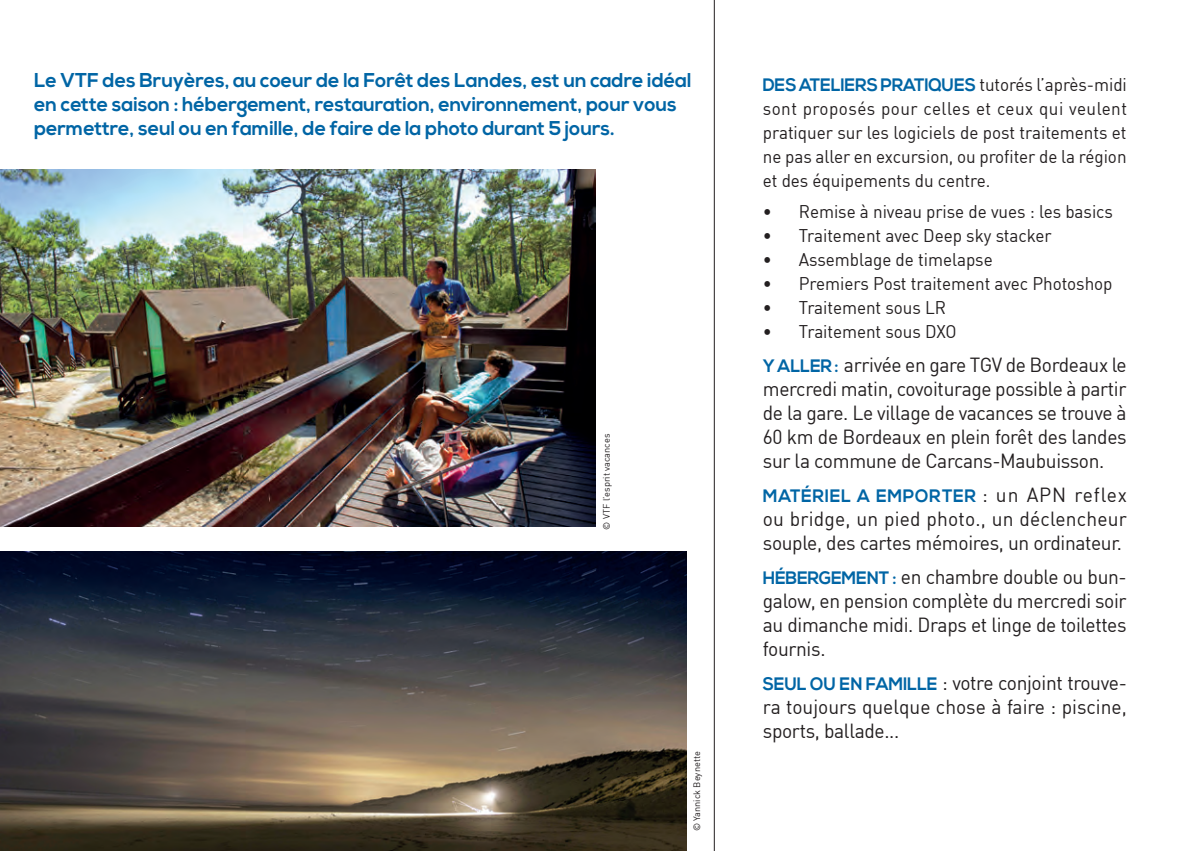
<style>
.page{position:relative;width:1191px;height:851px;background:#fff}
.page>*{position:absolute;margin:0;border:0;box-sizing:border-box;transform-origin:0 0}
.t1{font:20px/24px "DIN";letter-spacing:-.02em;color:#231f20;text-align:justify;scale:.96 1}
.t2{font:700 20px/24px "Nexa";letter-spacing:-.005em;color:#0065a5}
.t3{font:18px/24px "DIN";letter-spacing:-.005em;color:#231f20;text-align:justify;scale:.95 1}
.t4{font:700 18px "Nexa";letter-spacing:-.015em;color:#0065a5;scale:.95 1}
.t5{font:700 18px "Nexa";letter-spacing:.04em;color:#0065a5;scale:.95 1}
.t6{font:9.2px "DIN";color:#231f20}
.s1{font-family:"DIN";font-weight:400;color:#231f20}
.s2{font-family:"Nexa";font-weight:700;font-size:18px;color:#0065a5}
.s3{font-family:"DIN";font-weight:400;font-size:20px;color:#231f20}
</style>
<div class="page">
<img style="left:0;top:170px;width:595px;height:356px">
<hr style="left:714px;top:0;width:1px;height:850px;background:#231f20">
<img style="left:0;top:551px;width:687px;height:299px">
<p class="t2" style="left:34px;top:69px;width:659px">Le VTF des Bruyères, au coeur de la Forêt des Landes, est un cadre idéal en cette saison : hébergement, restauration, environnement, pour vous permettre, seul ou en famille, de faire de la photo durant 5 jours.</p>
<p class="t6" style="left:601px;top:529px;width:97px;rotate:-90deg">© VTF l’esprit vacances</p>
<p class="t6" style="left:691px;top:831px;width:81px;rotate:-90deg">© Yannick Beynette</p>
<p class="t4" style="left:763px;top:75px;width:385px">DES ATELIERS PRATIQUES <span class="s1">tutorés l’après-midi</span></p>
<p class="t3" style="left:763px;top:97px;width:385px">sont proposés pour celles et ceux qui veulent pratiquer sur les logiciels de post traitements et ne pas aller en excursion, ou profiter de la région et des équipements du centre.</p>
<p class="t3" style="left:763px;top:199px;width:370px">• Remise à niveau prise de vues : les basics</p>
<p class="t3" style="left:763px;top:223px;width:305px">• Traitement avec Deep sky stacker</p>
<p class="t3" style="left:763px;top:247px;width:243px">• Assemblage de timelapse</p>
<p class="t3" style="left:763px;top:271px;width:369px">• Premiers Post traitement avec Photoshop</p>
<p class="t3" style="left:763px;top:294px;width:194px">• Traitement sous LR</p>
<p class="t3" style="left:763px;top:318px;width:205px">• Traitement sous DXO</p>
<p class="t1" style="left:763px;top:352px;width:380px"><span class="s2">Y ALLER :</span> arrivée en gare TGV de Bordeaux le mercredi matin, covoiturage possible à partir de la gare. Le village de vacances se trouve à 60 km de Bordeaux en plein forêt des landes sur la commune de Carcans-Maubuisson.</p>
<p class="t5" style="left:763px;top:485px;width:385px">MATÉRIEL A EMPORTER <span class="s3">: un APN reflex</span></p>
<p class="t1" style="left:763px;top:506px;width:381px">ou bridge, un pied photo., un déclencheur souple, des cartes mémoires, un ordinateur.</p>
<p class="t1" style="left:763px;top:564px;width:380px"><span class="s2">HÉBERGEMENT :</span> en chambre double ou bun&shy;galow, en pension complète du mercredi soir au dimanche midi. Draps et linge de toilettes fournis.</p>
<p class="t1" style="left:763px;top:670px;width:381px"><span class="s2">SEUL OU EN FAMILLE</span> : votre conjoint trouve&shy;ra toujours quelque chose à faire : piscine, sports, ballade...</p>
</div>
